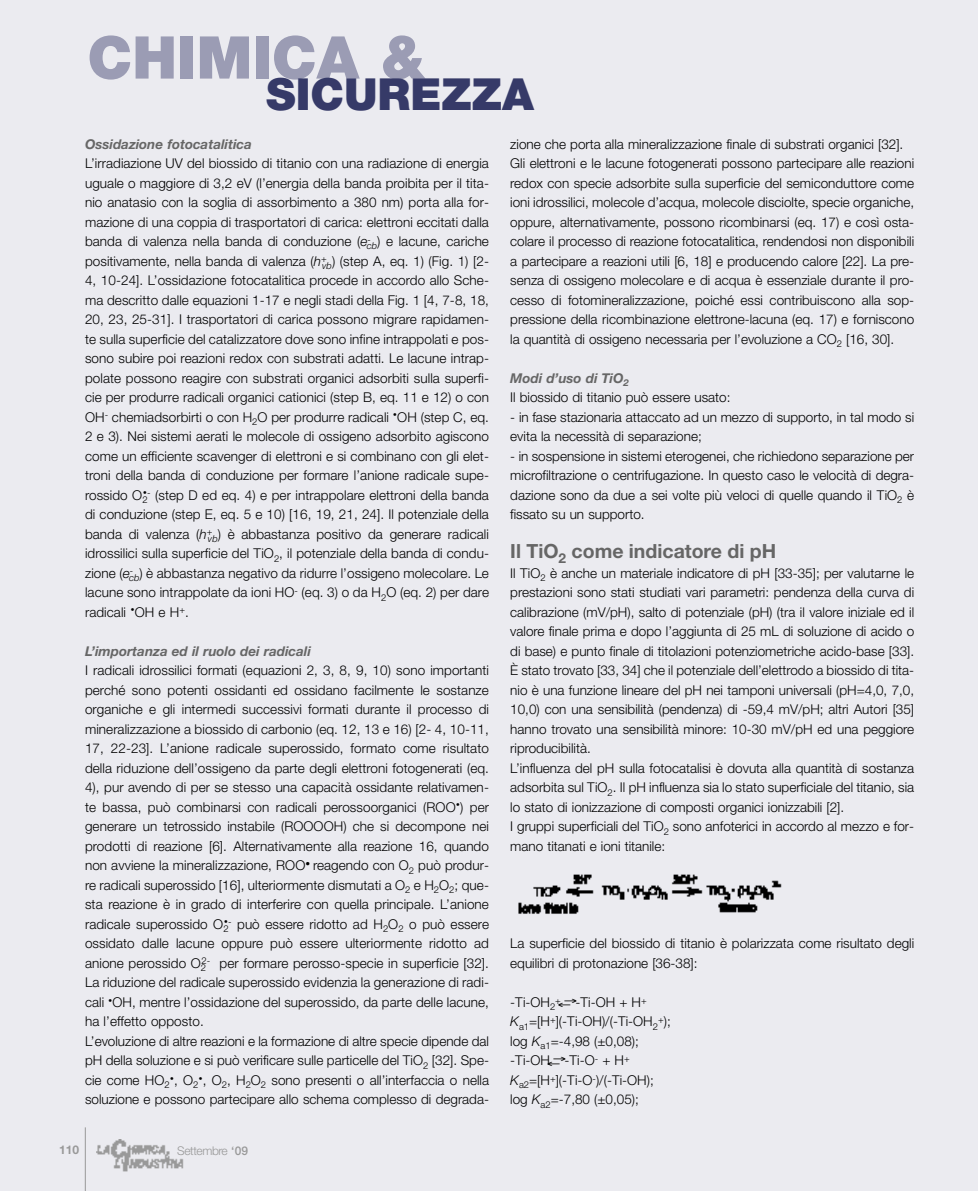
<style>
.page{position:relative;width:978px;height:1191px;background:#ebebf0}
.page>*{position:absolute;margin:0;border:0;box-sizing:border-box;transform-origin:0 0}
.t1{font:900 58.95px "Helvetica Neue";color:#9b9cb4}
.t2{font:900 44.25px "Helvetica Neue";color:#363a68}
.t3{font:700 19.5px "Helvetica Neue";color:#666}
.t4{font:300 13.5px/19.5px "Helvetica Neue";color:#000;text-align:justify}
.t5{font:italic 700 13.5px "Helvetica Neue";color:#666}
.t6{font:300 12px "Helvetica Neue";letter-spacing:-.035em;color:#999}
.t7{font:700 12px "Helvetica Neue";color:#999}
.s1{font-style:italic}
.s2{font-weight:500}
.s3{font-weight:700;font-style:italic;color:#666}
</style>
<div class="page">
<hr style="left:85px;top:1127px;width:1px;height:64px;background:#999">
<img style="left:96px;top:1139px;width:88px;height:33px">
<img style="left:518px;top:874px;width:264px;height:40px">
<h1 class="t1" style="left:87px;top:36px;width:339px">CHIMICA &amp;</h1>
<h2 class="t2" style="left:266px;top:78px;width:269px">SICUREZZA</h2>
<p class="t5" style="left:85px;top:139px;width:168px">Ossidazione fotocatalitica</p>
<p class="t4" style="left:85px;top:155px;width:405px">L’irradiazione UV del biossido di titanio con una radiazione di energia uguale o maggiore di 3,2 eV (l’energia della banda proibita per il tita&shy;nio anatasio con la soglia di assorbimento a 380 nm) porta alla for&shy;mazione di una coppia di trasportatori di carica: elettroni eccitati dalla banda di valenza nella banda di conduzione (<span class="s1">e</span><sup>-</sup></p>
<p class="t4" style="left:367px;top:233px;width:124px"><sub>cb</sub>) e lacune, cariche</p>
<p class="t4" style="left:85px;top:252px;width:243px">positivamente, nella banda di valenza (<span class="s1">h</span><sup>+</sup></p>
<p class="t4" style="left:85px;top:252px;width:405px;text-indent:237px"><sub>vb</sub>) (step A, eq. 1) (Fig. 1) [2- 4, 10-24]. L’ossidazione fotocatalitica procede in accordo allo Sche&shy;ma descritto dalle equazioni 1-17 e negli stadi della Fig. 1 [4, 7-8, 18, 20, 23, 25-31]. I trasportatori di carica possono migrare rapidamen&shy;te sulla superficie del catalizzatore dove sono infine intrappolati e pos&shy;sono subire poi reazioni redox con substrati adatti. Le lacune intrap&shy;polate possono reagire con substrati organici adsorbiti sulla superfi&shy;cie per produrre radicali organici cationici (step B, eq. 11 e 12) o con OH<sup>-</sup> chemiadsorbirti o con H<sub>2</sub>O per produrre radicali •OH (step C, eq.<br>2 e 3). Nei sistemi aerati le molecole di ossigeno adsorbito agiscono come un efficiente scavenger di elettroni e si combinano con gli elet&shy;troni della banda di conduzione per formare l’anione radicale supe&shy;rossido O<sub>2</sub></p>
<p class="t4" style="left:85px;top:486px;width:405px;text-indent:58px">•<sup>-</sup> (step D ed eq. 4) e per intrappolare elettroni della banda di conduzione (step E, eq. 5 e 10) [16, 19, 21, 24]. Il potenziale della banda di valenza (<span class="s1">h</span><sup>+</sup></p>
<p class="t4" style="left:85px;top:525px;width:405px;text-indent:123px"><sub>vb</sub>) è abbastanza positivo da generare radicali idrossilici sulla superficie del TiO<sub>2</sub>, il potenziale della banda di condu&shy;zione (<span class="s1">e</span><sup>-</sup></p>
<p class="t4" style="left:85px;top:564px;width:405px;text-indent:44px"><sub>cb</sub>) è abbastanza negativo da ridurre l’ossigeno molecolare. Le lacune sono intrappolate da ioni HO<sup>-</sup> (eq. 3) o da H<sub>2</sub>O (eq. 2) per dare radicali •OH e H<sup>+</sup>.</p>
<p class="t5" style="left:85px;top:646px;width:227px">L’importanza ed il ruolo dei radicali</p>
<p class="t4" style="left:85px;top:662px;width:405px">I radicali idrossilici formati (equazioni 2, 3, 8, 9, 10) sono importanti perché sono potenti ossidanti ed ossidano facilmente le sostanze organiche e gli intermedi successivi formati durante il processo di mineralizzazione a biossido di carbonio (eq. 12, 13 e 16) [2- 4, 10-11, 17, 22-23]. L’anione radicale superossido, formato come risultato della riduzione dell’ossigeno da parte degli elettroni fotogenerati (eq.<br>4), pur avendo di per se stesso una capacità ossidante relativamen&shy;te bassa, può combinarsi con radicali perossoorganici (ROO•) per generare un tetrossido instabile (ROOOOH) che si decompone nei prodotti di reazione [6]. Alternativamente alla reazione 16, quando non avviene la mineralizzazione, ROO<sup>•</sup> reagendo con O<sub>2</sub> può produr&shy;re radicali superossido [16], ulteriormente dismutati a O<sub>2</sub> e H<sub>2</sub>O<sub>2</sub>; que&shy;sta reazione è in grado di interferire con quella principale. L’anione radicale superossido O<sub>2</sub></p>
<p class="t4" style="left:85px;top:915px;width:405px;text-indent:139px">•<sup>-</sup> può essere ridotto ad H<sub>2</sub>O<sub>2</sub> o può essere ossidato dalle lacune oppure può essere ulteriormente ridotto ad anione perossido O<sub>2</sub></p>
<p class="t4" style="left:85px;top:954px;width:405px;text-align:left;text-indent:117px"><sup>2-</sup> per formare perosso-specie in superficie [32].<br>La riduzione del radicale superossido evidenzia la generazione di radi&shy;cali •OH, mentre l’ossidazione del superossido, da parte delle lacune, ha l’effetto opposto.<br>L’evoluzione di altre reazioni e la formazione di altre specie dipende dal pH della soluzione e si può verificare sulle particelle del TiO<sub>2</sub> [32]. Spe&shy;cie come HO<sub>2</sub>•, O<sub>2</sub>•, O<sub>2</sub>, H<sub>2</sub>O<sub>2</sub> sono presenti o all’interfaccia o nella soluzione e possono partecipare allo schema complesso di degrada-</p>
<p class="t7" style="left:59px;top:1145px;width:22px">110</p>
<p class="t6" style="left:177px;top:1146px;width:72px">Settembre <span class="s2">‘09</span></p>
<p class="t4" style="left:510px;top:135px;width:405px;text-align:left">zione che porta alla mineralizzazione finale di substrati organici [32].<br>Gli elettroni e le lacune fotogenerati possono partecipare alle reazioni redox con specie adsorbite sulla superficie del semiconduttore come ioni idrossilici, molecole d’acqua, molecole disciolte, specie organiche, oppure, alternativamente, possono ricombinarsi (eq. 17) e così osta&shy;colare il processo di reazione fotocatalitica, rendendosi non disponibili a partecipare a reazioni utili [6, 18] e producendo calore [22]. La pre&shy;senza di ossigeno molecolare e di acqua è essenziale durante il pro&shy;cesso di fotomineralizzazione, poiché essi contribuiscono alla sop&shy;pressione della ricombinazione elettrone-lacuna (eq. 17) e forniscono la quantità di ossigeno necessaria per l’evoluzione a CO<sub>2</sub> [16, 30].</p>
<p class="t4" style="left:510px;top:369px;width:222px"><span class="s3">Modi d’uso di TiO</span><sub>2<br></sub>Il biossido di titanio può essere usato:</p>
<p class="t4" style="left:510px;top:408px;width:405px">- in fase stazionaria attaccato ad un mezzo di supporto, in tal modo si evita la necessità di separazione;</p>
<p class="t4" style="left:510px;top:447px;width:405px">- in sospensione in sistemi eterogenei, che richiedono separazione per microfiltrazione o centrifugazione. In questo caso le velocità di degra&shy;dazione sono da due a sei volte più veloci di quelle quando il TiO<sub>2</sub> è fissato su un supporto.</p>
<h3 class="t3" style="left:510px;top:544px;width:267px">Il TiO<sub>2</sub> come indicatore di pH</h3>
<p class="t4" style="left:510px;top:564px;width:405px;text-align:left">Il TiO<sub>2</sub> è anche un materiale indicatore di pH [33-35]; per valutarne le prestazioni sono stati studiati vari parametri: pendenza della curva di calibrazione (mV/pH), salto di potenziale (pH) (tra il valore iniziale ed il valore finale prima e dopo l’aggiunta di 25 mL di soluzione di acido o di base) e punto finale di titolazioni potenziometriche acido-base [33].<br>È stato trovato [33, 34] che il potenziale dell’elettrodo a biossido di tita&shy;nio è una funzione lineare del pH nei tamponi universali (pH=4,0, 7,0, 10,0) con una sensibilità (pendenza) di -59,4 mV/pH; altri Autori [35] hanno trovato una sensibilità minore: 10-30 mV/pH ed una peggiore riproducibilità.<br>L’influenza del pH sulla fotocatalisi è dovuta alla quantità di sostanza adsorbita sul TiO<sub>2</sub>. Il pH influenza sia lo stato superficiale del titanio, sia lo stato di ionizzazione di composti organici ionizzabili [2].<br>I gruppi superficiali del TiO<sub>2</sub> sono anfoterici in accordo al mezzo e for&shy;mano titanati e ioni titanile:</p>
<p class="t4" style="left:510px;top:935px;width:405px">La superficie del biossido di titanio è polarizzata come risultato degli equilibri di protonazione [36-38]:</p>
<p class="t4" style="left:510px;top:993px;width:162px;text-align:left">-Ti-OH<sub>2</sub><sup>+</sup>←→-Ti-OH + H<sup>+<br></sup><span class="s1">K</span><sub>a1</sub>=[H<sup>+</sup>](-Ti-OH)/(-Ti-OH<sub>2</sub><sup>+</sup>); log <span class="s1">K</span><sub>a1</sub>=-4,98 (±0,08); -Ti-OH←→-Ti-O<sup>-</sup> + H<sup>+<br></sup><span class="s1">K</span><sub>a2</sub>=[H<sup>+</sup>](-Ti-O<sup>-</sup>)/(-Ti-OH); log <span class="s1">K</span><sub>a2</sub>=-7,80 (±0,05);</p>
</div>
